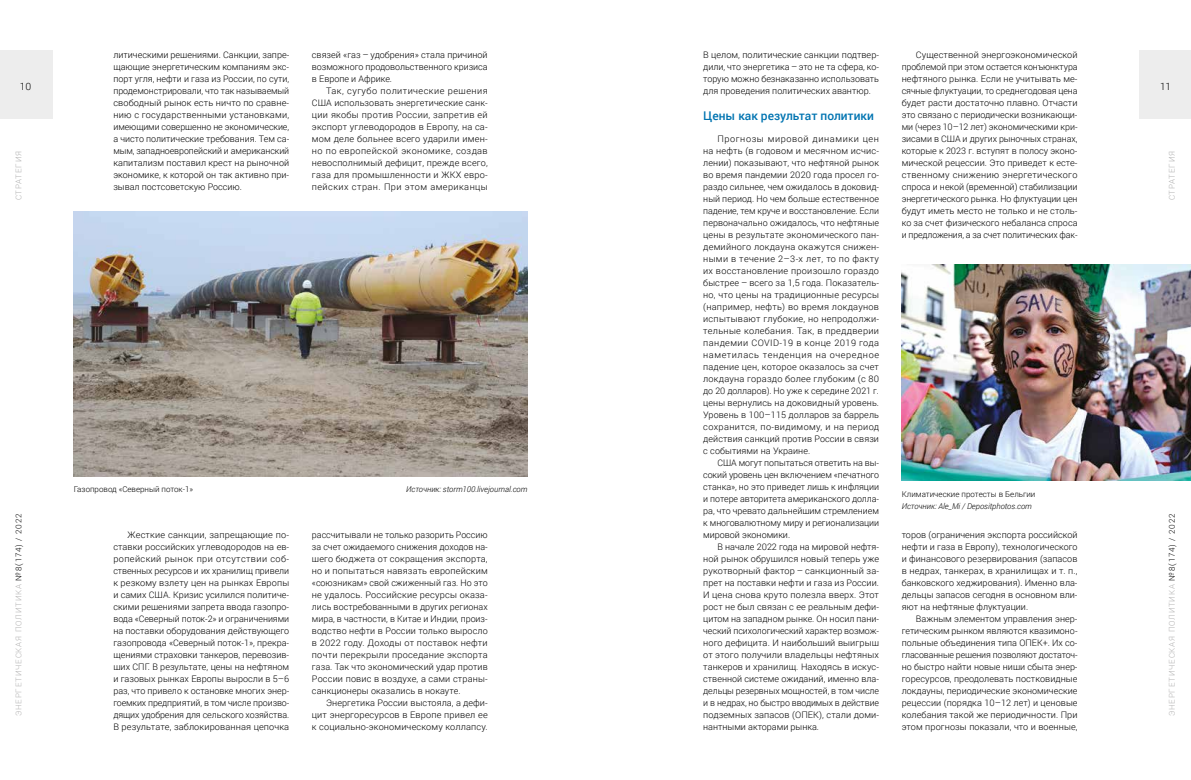
<style>
.page{position:relative;width:1191px;height:780px;background:#fff}
.page>*{position:absolute;margin:0;border:0;box-sizing:border-box;transform-origin:0 0}
.t1{font:500 12px "Roboto";color:#0074b1}
.t2{font:300 10px "Roboto";color:#000}
.t3{font:300 9px/12px "Roboto";color:#000;text-align:justify}
.t4{font:300 8px "Roboto";letter-spacing:.1em;color:#b3b2b2}
.t5{font:italic 300 8px "Roboto";color:#000}
.t6{font:300 8px "Roboto";color:#000}
.t7{font:300 8px "Roboto";letter-spacing:.1em;color:#b0b0b0}
.s1{color:#000}
</style>
<div class="page">
<div style="left:1139px;top:51px;width:52px;height:68px;background:#ededed"></div>
<div style="left:0;top:51px;width:52px;height:68px;background:#ededed"></div>
<img style="left:74px;top:212px;width:453px;height:264px">
<img style="left:901px;top:265px;width:290px;height:215px">
<p class="t3" style="left:312px;top:48px;width:177px">связей «газ – удобрения» стала причиной возможного продовольственного кризиса в Европе и Африке.</p>
<p class="t3" style="left:312px;top:84px;width:177px;text-indent:14px">Так, сугубо политические решения США использовать энергетические санк&shy;ции якобы против России, запретив ей экспорт углеводородов в Европу, на са&shy;мом деле больнее всего ударили имен&shy;но по европейской экономике, создав невосполнимый дефицит, прежде всего, газа для промышленности и ЖКХ евро&shy;пейских стран. При этом американцы</p>
<p class="t3" style="left:901px;top:48px;width:177px;text-indent:14px">Существенной энергоэкономической проблемой при этом остается конъюнктура нефтяного рынка. Если не учитывать ме&shy;сячные флуктуации, то среднегодовая цена будет расти достаточно плавно. Отчасти это связано с периодически возникающи&shy;ми (через 10–12 лет) экономическими кри&shy;зисами в США и других рыночных странах, которые к 2023 г. вступят в полосу эконо&shy;мической рецессии. Это приведет к есте&shy;ственному снижению энергетического спроса и некой (временной) стабилизации энергетического рынка. Но флуктуации цен будут иметь место не только и не столь&shy;ко за счет физического небаланса спроса и предложения, а за счет политических фак-</p>
<p class="t3" style="left:113px;top:48px;width:177px">литическими решениями. Санкции, запре&shy;щающие энергетическим компаниям экс&shy;порт угля, нефти и газа из России, по сути, продемонстрировали, что так называемый свободный рынок есть ничто по сравне&shy;нию с государственными установками, имеющими совершенно не экономические, а чисто политические требования. Тем са&shy;мым, западноевропейский и американский капитализм поставил крест на рыночной экономике, к которой он так активно при&shy;зывал постсоветскую Россию.</p>
<p class="t3" style="left:703px;top:48px;width:177px">В целом, политические санкции подтвер&shy;дили, что энергетика – это не та сфера, ко&shy;торую можно безнаказанно использовать для проведения политических авантюр.</p>
<h1 class="t1" style="left:703px;top:108px;width:172px">Цены как результат политики</h1>
<p class="t3" style="left:703px;top:132px;width:177px;text-indent:14px">Прогнозы мировой динамики цен на нефть (в годовом и месячном исчис&shy;лении) показывают, что нефтяной рынок во время пандемии 2020 года просел го&shy;раздо сильнее, чем ожидалось в доковид&shy;ный период. Но чем больше естественное падение, тем круче и восстановление. Если первоначально ожидалось, что нефтяные цены в результате экономического пан&shy;демийного локдауна окажутся снижен&shy;ными в течение 2–3‑х лет, то по факту их восстановление произошло гораздо быстрее – всего за 1,5 года. Показатель&shy;но, что цены на традиционные ресурсы (например, нефть) во время локдаунов испытывают глубокие, но непродолжи&shy;тельные колебания. Так, в преддверии пандемии COVID‑19 в конце 2019 года наметилась тенденция на очередное падение цен, которое оказалось за счет локдауна гораздо более глубоким (с 80 до 20 долларов). Но уже к середине 2021 г. цены вернулись на доковидный уровень.<br>Уровень в 100–115 долларов за баррель сохранится, по-видимому, и на период действия санкций против России в связи с событиями на Украине.</p>
<p class="t3" style="left:703px;top:456px;width:177px;text-indent:14px">США могут попытаться ответить на вы&shy;сокий уровень цен включением «печатного станка», но это приведет лишь к инфляции и потере авторитета американского долла&shy;ра, что чревато дальнейшим стремлением к многовалютному миру и регионализации мировой экономики.</p>
<p class="t3" style="left:703px;top:540px;width:177px;text-indent:14px">В начале 2022 года на мировой нефтя&shy;ной рынок обрушился новый теперь уже рукотворный фактор – санкционный за&shy;прет на поставки нефти и газа из России.<br>И цена снова круто полезла вверх. Этот рост не был связан с ее реальным дефи&shy;цитом на западном рынке. Он носил пани&shy;ческий психологический характер возмож&shy;ного дефицита. И наибольший выигрыш от этого получили владельцы нефтяных танкеров и хранилищ. Находясь в искус&shy;ственной системе ожиданий, именно вла&shy;дельцы резервных мощностей, в том числе и в недрах, но быстро вводимых в действие подземных запасов (ОПЕК), стали доми&shy;нантными акторами рынка.</p>
<p class="t2" style="left:20px;top:80px;width:13px">10</p>
<p class="t2" style="left:1160px;top:80px;width:13px">11</p>
<p class="t7" style="left:13px;top:200px;width:51px;rotate:-90deg">СТРАТЕГИЯ</p>
<p class="t7" style="left:1166px;top:200px;width:51px;rotate:-90deg">СТРАТЕГИЯ</p>
<p class="t6" style="left:74px;top:484px;width:121px">Газопровод «Северный поток‑1»</p>
<p class="t5" style="left:406px;top:484px;width:123px">Источник: storm100.livejournal.com</p>
<p class="t6" style="left:901px;top:488px;width:135px">Климатические протесты в Бельгии</p>
<p class="t5" style="left:901px;top:500px;width:132px">Источник: Ale_Mi / Depositphotos.com</p>
<p class="t4" style="left:13px;top:716px;width:204px;rotate:-90deg">ЭНЕРГЕТИЧЕСКАЯ ПОЛИТИКА <span class="s1">№8(174) / 2022</span></p>
<p class="t4" style="left:1166px;top:716px;width:204px;rotate:-90deg">ЭНЕРГЕТИЧЕСКАЯ ПОЛИТИКА <span class="s1">№8(174) / 2022</span></p>
<p class="t3" style="left:901px;top:528px;width:177px">торов (ограничения экспорта российской нефти и газа в Европу), технологического и финансового резервирования (запасов в недрах, танкерах, в хранилищах и т. п., банковского хеджирования). Именно вла&shy;дельцы запасов сегодня в основном вли&shy;яют на нефтяные флуктуации.</p>
<p class="t3" style="left:901px;top:612px;width:177px;text-indent:14px">Важным элементом управления энер&shy;гетическим рынком являются квазимоно&shy;польные объединения типа ОПЕК+. Их со&shy;гласованные решения позволяют достаточ&shy;но быстро найти новые ниши сбыта энер&shy;горесурсов, преодолевать постковидные локдауны, периодические экономические рецессии (порядка 10–12 лет) и ценовые колебания такой же периодичности. При этом прогнозы показали, что и военные,</p>
<p class="t3" style="left:113px;top:528px;width:177px;text-indent:14px">Жесткие санкции, запрещающие по&shy;ставки российских углеводородов на ев&shy;ропейский рынок при отсутствии соб&shy;ственных ресурсов и их хранилищ привели к резкому взлету цен на рынках Европы и самих США. Кризис усилился политиче&shy;скими решениями запрета ввода газопро&shy;вода «Северный поток‑2» и ограничениями на поставки оборудования действующего газопровода «Северный поток‑1», прекра&shy;щениями страховки танкеров, перевозив&shy;ших СПГ. В результате, цены на нефтяном и газовых рынках Европы выросли в 5–6 раз, что привело к остановке многих энер&shy;гоемких предприятий, в том числе произво&shy;дящих удобрения для сельского хозяйства.<br>В результате, заблокированная цепочка</p>
<p class="t3" style="left:312px;top:528px;width:177px">рассчитывали не только разорить Россию за счет ожидаемого снижения доходов на&shy;шего бюджета от сокращения экспорта, но и попытаться навязать европейским «союзникам» свой сжиженный газ. Но это не удалось. Российские ресурсы оказа&shy;лись востребованными в других регионах мира, в частности, в Китае и Индии, произ&shy;водство нефти в России только выросло в 2022 году. Доходы от поставок нефти почти перекрыли проседание экспорта газа. Так что экономический удар против России повис в воздухе, а сами страны&shy;санкционеры оказались в нокауте.</p>
<p class="t3" style="left:312px;top:696px;width:177px;text-indent:14px">Энергетика России выстояла, а дефи&shy;цит энергоресурсов в Европе привел ее к социально-экономическому коллапсу.</p>
</div>
